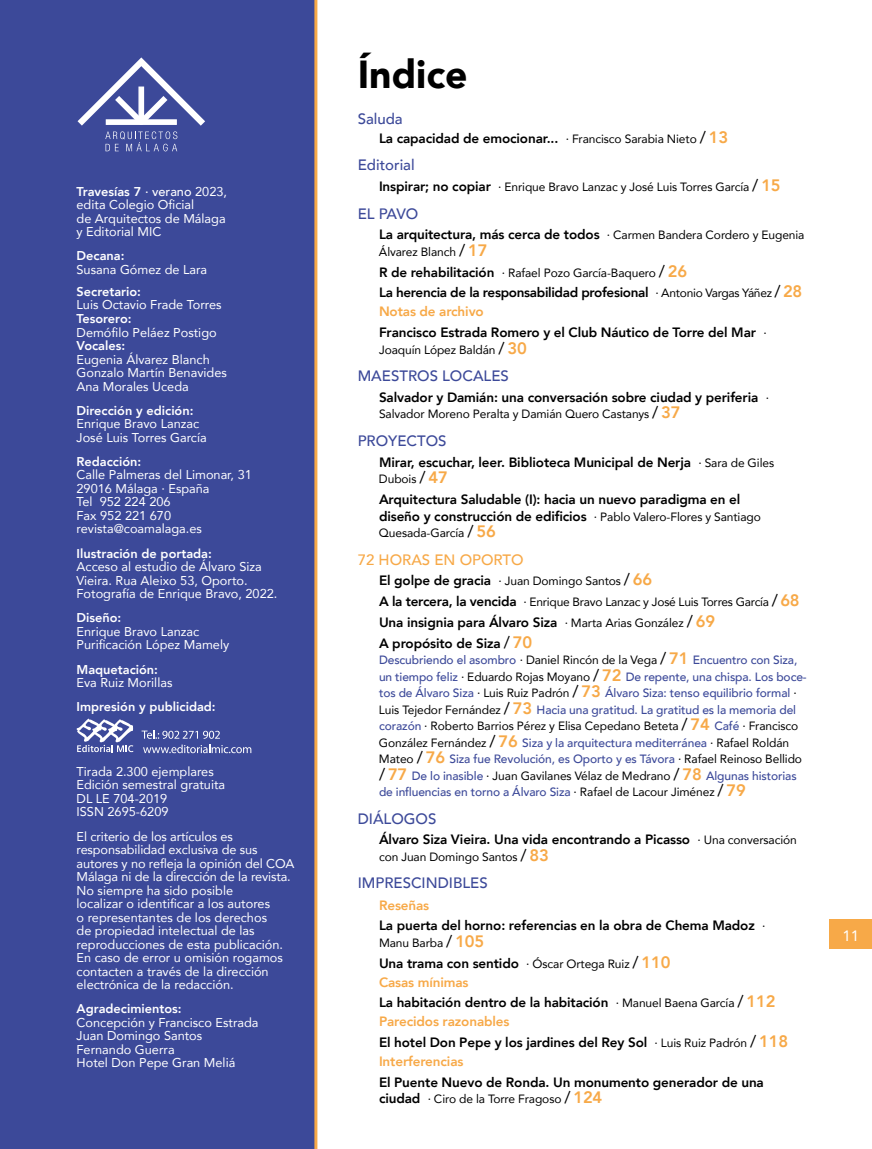
<style>
.page{position:relative;width:872px;height:1149px;background:#fff}
.page>*{position:absolute;margin:0;border:0;box-sizing:border-box;transform-origin:0 0}
.t1{font:900 39px "Avenir";color:#000}
.t2{font:500 15px "Avenir";color:#3c4999}
.t3{font:500 15px "Avenir";color:#f7a948}
.t4{font:15px "Avenir";color:#fff}
.t5{font:800 13.5px/18.9px "Avenir";letter-spacing:-.01em;color:#000}
.t6{font:12.75px/13.5px "Avenir";color:#fff}
.t7{font:800 12.75px "Avenir";color:#fff}
.t8{font:500 12px/16.5px "Avenir";letter-spacing:-.01em;color:#3c4999}
.t9{font:12px/20.7px "Avenir";letter-spacing:-.01em;color:#000}
.s1{font-weight:800}
.s2{font-weight:500}
.s3{font-weight:400;font-size:12px}
.s4{font-weight:400;font-size:16.5px}
.s5{font-size:16.5px;color:#f7a948}
.s6{font-weight:800;font-size:13.5px}
.s7{font-size:16.5px}
.s8{font-weight:800;font-size:16.5px;color:#f7a948}
.s9{color:#f7a948}
.s10{font-weight:400;color:#000}
.s11{font-weight:400;font-size:16.5px;color:#000}
</style>
<div class="page">
<div style="left:829px;top:918px;width:43px;height:30px;background:#f7a948"></div>
<div style="left:0;top:0;width:315px;height:1148px;background:#3c4999"></div>
<hr style="left:314px;top:0;width:3px;height:1148px;background:#f7a948">
<svg style="left:142px;top:730px;width:78px;height:8px"></svg>
<svg style="left:143px;top:744px;width:108px;height:9px"></svg>
<svg style="left:77px;top:718px;width:57px;height:34px"></svg>
<svg style="left:78px;top:57px;width:127px;height:94px"></svg>
<p class="t6" style="left:77px;top:184px;width:152px"><span class="s1">Travesías 7</span> <span class="s2">· verano</span> 2023, edita Colegio Oficial<br>de Arquitectos de Málaga y Editorial MIC</p>
<p class="t7" style="left:77px;top:246px;width:49px">Decana:</p>
<p class="t6" style="left:77px;top:262px;width:132px">Susana Gómez de Lara</p>
<p class="t7" style="left:77px;top:281px;width:66px">Secretario:</p>
<p class="t6" style="left:77px;top:298px;width:147px">Luis Octavio Frade Torres</p>
<p class="t7" style="left:77px;top:308px;width:56px">Tesorero:</p>
<p class="t6" style="left:77px;top:325px;width:142px">Demófilo Peláez Postigo</p>
<p class="t7" style="left:77px;top:335px;width:50px">Vocales:</p>
<p class="t6" style="left:77px;top:352px;width:152px">Eugenia Álvarez Blanch<br>Gonzalo Martín Benavides<br>Ana Morales Uceda</p>
<p class="t7" style="left:77px;top:400px;width:118px">Dirección y edición:</p>
<p class="t6" style="left:77px;top:416px;width:132px">Enrique Bravo Lanzac<br>José Luis Torres García</p>
<p class="t7" style="left:77px;top:451px;width:66px">Redacción:</p>
<p class="t6" style="left:77px;top:467px;width:177px">Calle Palmeras del Limonar, 31<br>29016 Málaga · España<br>Tel 952 224 206<br>Fax 952 221 670 revista@coamalaga.es</p>
<p class="t7" style="left:77px;top:543px;width:137px">Ilustración de portada:</p>
<p class="t6" style="left:77px;top:559px;width:202px">Acceso al estudio de Álvaro Siza<br>Vieira. Rua Aleixo 53, Oporto.<br>Fotografía de Enrique Bravo, 2022.</p>
<p class="t7" style="left:77px;top:607px;width:46px">Diseño:</p>
<p class="t6" style="left:77px;top:624px;width:154px">Enrique Bravo Lanzac<br>Purificación López Mamely</p>
<p class="t7" style="left:77px;top:659px;width:83px">Maquetación:</p>
<p class="t6" style="left:77px;top:675px;width:97px">Eva Ruiz Morillas</p>
<p class="t7" style="left:77px;top:696px;width:141px">Impresión y publicidad:</p>
<p class="t6" style="left:77px;top:764px;width:150px">Tirada 2.300 ejemplares<br>Edición semestral gratuita<br>DL LE 704-2019<br>ISSN 2695-6209</p>
<p class="t6" style="left:77px;top:828px;width:219px">El criterio de los artículos es responsabilidad exclusiva de sus autores y no refleja la opinión del COA Málaga ni de la dirección de la revista.<br>No siempre ha sido posible<br>localizar o identificar a los autores<br>o representantes de los derechos<br>de propiedad intelectual de las reproducciones de esta publicación.<br>En caso de error u omisión rogamos contacten a través de la dirección electrónica de la redacción.</p>
<p class="t7" style="left:77px;top:998px;width:107px">Agradecimientos:</p>
<p class="t6" style="left:77px;top:1014px;width:183px">Concepción y Francisco Estrada<br>Juan Domingo Santos<br>Fernando Guerra<br>Hotel Don Pepe Gran Meliá</p>
<h1 class="t1" style="left:358px;top:41px;width:111px">Índice</h1>
<p class="t2" style="left:358px;top:106px;width:47px">Saluda</p>
<p class="t5" style="left:379px;top:129px;width:351px">La capacidad de emocionar... <span class="s3">· Francisco Sarabia Nieto</span> <span class="s4">/</span> <span class="s5">13</span></p>
<p class="t2" style="left:358px;top:152px;width:58px">Editorial</p>
<p class="t9" style="left:379px;top:176px;width:403px"><span class="s6">Inspirar; no copiar</span> · Enrique Bravo Lanzac y José Luis Torres García <span class="s7">/</span> <span class="s8">15</span></p>
<p class="t2" style="left:358px;top:200px;width:62px">EL PAVO</p>
<p class="t5" style="left:379px;top:225px;width:427px">La arquitectura, más cerca de todos <span class="s3">· Carmen Bandera Cordero y Eugenia</span></p>
<p class="t9" style="left:379px;top:241px;width:310px">Álvarez Blanch <span class="s7">/</span> <span class="s8">17<br></span><span class="s6">R de rehabilitación</span> · Rafael Pozo García-Baquero <span class="s7">/</span> <span class="s8">26</span></p>
<p class="t5" style="left:379px;top:283px;width:425px">La herencia de la responsabilidad profesional <span class="s3">· Antonio Vargas Yáñez</span> <span class="s4">/</span> <span class="s5">28<br></span><span class="s9">Notas de archivo</span></p>
<p class="t5" style="left:379px;top:323px;width:389px">Francisco Estrada Romero y el Club Náutico de Torre del Mar <span class="s3">·</span></p>
<p class="t9" style="left:379px;top:339px;width:149px">Joaquín López Baldán <span class="s7">/</span> <span class="s8">30</span></p>
<p class="t2" style="left:358px;top:363px;width:153px">MAESTROS LOCALES</p>
<p class="t5" style="left:379px;top:388px;width:391px">Salvador y Damián: una conversación sobre ciudad y periferia <span class="s3">·</span></p>
<p class="t9" style="left:379px;top:403px;width:303px">Salvador Moreno Peralta y Damián Quero Castanys <span class="s7">/</span> <span class="s8">37</span></p>
<p class="t2" style="left:358px;top:427px;width:90px">PROYECTOS</p>
<p class="t5" style="left:379px;top:452px;width:397px">Mirar, escuchar, leer. Biblioteca Municipal de Nerja <span class="s3">· Sara de Giles</span></p>
<p class="t9" style="left:379px;top:468px;width:70px">Dubois <span class="s7">/</span> <span class="s8">47</span></p>
<p class="t5" style="left:379px;top:491px;width:383px;line-height:16.5px">Arquitectura Saludable (I): hacia un nuevo paradigma en el diseño y construcción de edificios <span class="s3">· Pablo Valero-Flores y Santiago</span></p>
<p class="t9" style="left:379px;top:522px;width:118px">Quesada-García <span class="s7">/</span> <span class="s8">56</span></p>
<p class="t3" style="left:358px;top:546px;width:167px">72 HORAS EN OPORTO</p>
<p class="t9" style="left:379px;top:570px;width:422px"><span class="s6">El golpe de gracia</span> · Juan Domingo Santos <span class="s7">/</span> <span class="s8">66<br></span><span class="s6">A la tercera, la vencida</span> · Enrique Bravo Lanzac y José Luis Torres García <span class="s7">/</span> <span class="s8">68</span></p>
<p class="t5" style="left:379px;top:611px;width:337px;line-height:20.7px">Una insignia para Álvaro Siza <span class="s3">· Marta Arias González</span> <span class="s4">/</span> <span class="s5">69<br></span>A propósito de Siza <span class="s4">/</span> <span class="s5">70</span></p>
<p class="t8" style="left:379px;top:650px;width:429px">Descubriendo el asombro <span class="s10">· Daniel Rincón de la Vega</span> <span class="s11">/</span> <span class="s8">71</span> Encuentro con Siza, un tiempo feliz <span class="s10">· Eduardo Rojas Moyano</span> <span class="s11">/</span> <span class="s8">72</span> De repente, una chispa. Los boce&shy;tos de Álvaro Siza <span class="s10">· Luis Ruiz Padrón</span> <span class="s11">/</span> <span class="s8">73</span> Álvaro Siza: tenso equilibrio formal <span class="s10">· Luis Tejedor Fernández</span> <span class="s11">/</span> <span class="s8">73</span> Hacia una gratitud. La gratitud es la memoria del corazón <span class="s10">· Roberto Barrios Pérez y Elisa Cepedano Beteta</span> <span class="s11">/</span> <span class="s8">74</span> Café <span class="s10">· Francisco González Fernández</span> <span class="s11">/</span> <span class="s8">76</span> Siza y la arquitectura mediterránea <span class="s10">· Rafael Roldán Mateo</span> <span class="s11">/</span> <span class="s8">76</span> Siza fue Revolución, es Oporto y es Távora <span class="s10">· Rafael Reinoso Bellido </span><span class="s11">/</span> <span class="s8">77</span> De lo inasible <span class="s10">· Juan Gavilanes Vélaz de Medrano</span> <span class="s11">/</span> <span class="s8">78</span> Algunas historias de influencias en torno a Álvaro Siza <span class="s10">· Rafael de Lacour Jiménez</span> <span class="s11">/</span> <span class="s8">79</span></p>
<p class="t2" style="left:358px;top:805px;width:80px">DIÁLOGOS</p>
<p class="t5" style="left:379px;top:830px;width:419px">Álvaro Siza Vieira. Una vida encontrando a Picasso <span class="s3">· Una conversación</span></p>
<p class="t9" style="left:379px;top:845px;width:171px">con Juan Domingo Santos <span class="s7">/</span> <span class="s8">83</span></p>
<p class="t2" style="left:358px;top:870px;width:132px">IMPRESCINDIBLES</p>
<p class="t5" style="left:379px;top:894px;width:388px;line-height:20.7px"><span class="s9">Reseñas<br></span>La puerta del horno: referencias en la obra de Chema Madoz <span class="s3">·</span></p>
<p class="t9" style="left:379px;top:931px;width:107px">Manu Barba <span class="s7">/</span> <span class="s8">105</span></p>
<p class="t5" style="left:379px;top:953px;width:293px">Una trama con sentido <span class="s3">· Óscar Ortega Ruiz</span> <span class="s4">/</span> <span class="s5">110<br></span><span class="s9">Casas mínimas</span></p>
<p class="t5" style="left:379px;top:992px;width:398px">La habitación dentro de la habitación <span class="s3">· Manuel Baena García</span> <span class="s4">/</span> <span class="s5">112<br></span><span class="s9">Parecidos razonables</span></p>
<p class="t5" style="left:379px;top:1032px;width:411px">El hotel Don Pepe y los jardines del Rey Sol <span class="s3">· Luis Ruiz Padrón</span> <span class="s4">/</span> <span class="s5">118<br></span><span class="s9">Interferencias</span></p>
<p class="t5" style="left:379px;top:1072px;width:386px">El Puente Nuevo de Ronda. Un monumento generador de una</p>
<p class="t9" style="left:379px;top:1088px;width:225px"><span class="s6">ciudad</span> · Ciro de la Torre Fragoso <span class="s7">/</span> <span class="s8">124</span></p>
<p class="t4" style="left:842px;top:923px;width:18px">11</p>
</div>
